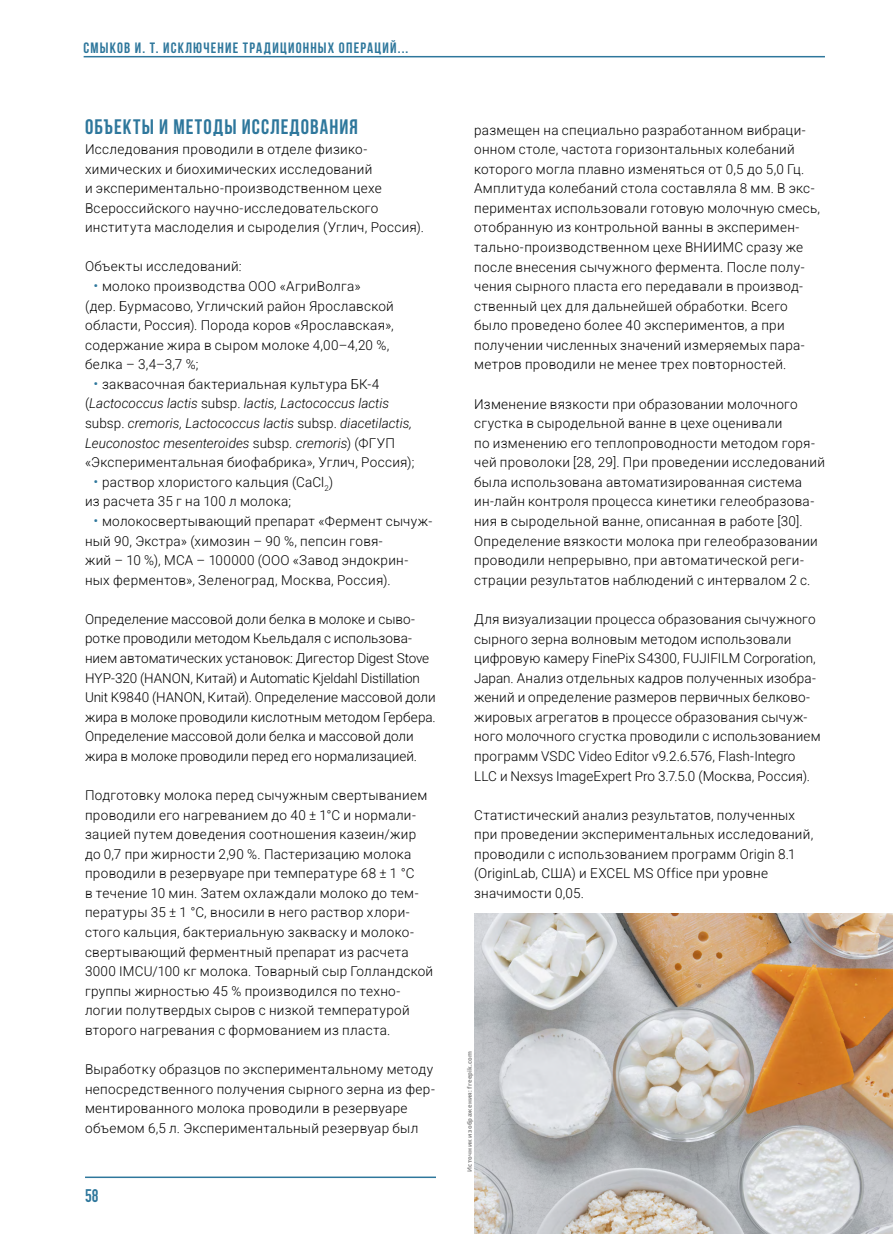
<style>
.page{position:relative;width:893px;height:1234px;background:#fff}
.page>*{position:absolute;margin:0;border:0;box-sizing:border-box;transform-origin:0 0}
.t1{font:700 21px "Bebas Neue";letter-spacing:.05em;color:#2e779c}
.t2{font:700 18px "DIN Condensed";color:#2e779c}
.t3{font:700 15px "Bebas Neue";letter-spacing:.08em;color:#2e779c}
.t4{font:300 13.5px/19.5px "Roboto";letter-spacing:.02em;color:#000}
.t5{font:italic 300 13.5px/19.5px "Roboto";letter-spacing:.005em;color:#000}
.t6{font:700 6px "Open Sans";letter-spacing:.035em;color:#878787}
.s1{font-size:15px;color:#2e779c}
.s2{font-style:normal;font-size:15px;color:#2e779c}
.s3{font-style:normal}
</style>
<div class="page">
<hr style="left:84px;top:56px;width:741px;height:1px;background:#2e779c">
<hr style="left:85px;top:1176px;width:740px;height:1px;background:#2e779c">
<div style="left:436px;top:1141px;width:38px;height:56px;background:#fff"></div>
<img style="left:474px;top:913px;width:419px;height:320px">
<p class="t3" style="left:84px;top:39px;width:326px">смыков И. Т. исключение традиционных операций...</p>
<h1 class="t1" style="left:85px;top:116px;width:274px">Объекты и методы исследования</h1>
<p class="t4" style="left:85px;top:139px;width:341px">Исследования проводили в отделе физико&shy;химических и биохимических исследований<br>и экспериментально-производственном цехе Всероссийского научно-исследовательского института маслоделия и сыроделия (Углич, Россия).</p>
<p class="t4" style="left:85px;top:256px;width:158px">Объекты исследований:</p>
<p class="t4" style="left:85px;top:276px;width:310px;text-indent:9px"><span class="s1">•</span> молоко производства ООО «АгриВолга» (дер. Бурмасово, Угличский район Ярославской области, Россия). Порода коров «Ярославская», содержание жира в сыром молоке 4,00–4,20 %, белка – 3,4–3,7 %;</p>
<p class="t5" style="left:85px;top:374px;width:331px;text-indent:8px"><span class="s2">•</span> <span class="s3">заквасочная бактериальная культура БК-4 (</span>Lactococcus lactis <span class="s3">subsp.</span> lactis, Lactococcus lactis <span class="s3">subsp.</span> сremoris, Lactococcus lactis <span class="s3">subsp.</span> diacetilactis, Leuconostoc mesenteroides <span class="s3">subsp.</span> cremoris<span class="s3">) (ФГУП «Экспериментальная биофабрика», Углич, Россия);</span></p>
<p class="t4" style="left:85px;top:471px;width:250px;text-indent:9px"><span class="s1">•</span> раствор хлористого кальция (CaCl<sub>2</sub>) из расчета 35 г на 100 л молока;</p>
<p class="t4" style="left:85px;top:510px;width:349px;text-indent:9px"><span class="s1">•</span> молокосвертывающий препарат «Фермент сычуж&shy;ный 90, Экстра» (химозин – 90 %, пепсин говя-<br>жий – 10 %), МСА – 100000 (ООО «Завод эндокрин&shy;ных ферментов», Зеленоград, Москва, Россия).</p>
<p class="t4" style="left:85px;top:608px;width:352px">Определение массовой доли белка в молоке и сыво&shy;ротке проводили методом Кьельдаля с использова&shy;нием автоматических установок: Дигестор Digest Stove HYP-320 (HANON, Китай) и Automatic Kjeldahl Distillation Unit K9840 (HANON, Китай). Определение массовой доли жира в молоке проводили кислотным методом Гербера.<br>Определение массовой доли белка и массовой доли жира в молоке проводили перед его нормализацией.</p>
<p class="t4" style="left:85px;top:784px;width:350px">Подготовку молока перед сычужным свертыванием проводили его нагреванием до 40 ± 1°С и нормали&shy;зацией путем доведения соотношения казеин/жир до 0,7 при жирности 2,90 %. Пастеризацию молока проводили в резервуаре при температуре 68 ± 1 °С<br>в течение 10 мин. Затем охлаждали молоко до тем&shy;пературы 35 ± 1 °С, вносили в него раствор хлори&shy;стого кальция, бактериальную закваску и молоко&shy;свертывающий ферментный препарат из расчета 3000 IMCU/100 кг молока. Товарный сыр Голландской группы жирностью 45 % производился по техно&shy;логии полутвердых сыров с низкой температурой второго нагревания с формованием из пласта.</p>
<p class="t4" style="left:85px;top:1058px;width:351px">Выработку образцов по экспериментальному методу непосредственного получения сырного зерна из фер&shy;ментированного молока проводили в резервуаре объемом 6,5 л. Экспериментальный резервуар был</p>
<h2 class="t2" style="left:85px;top:1183px;width:15px">58</h2>
<p class="t4" style="left:474px;top:119px;width:347px">размещен на специально разработанном вибраци&shy;онном столе, частота горизонтальных колебаний которого могла плавно изменяться от 0,5 до 5,0 Гц.<br>Амплитуда колебаний стола составляла 8 мм. В экс&shy;периментах использовали готовую молочную смесь, отобранную из контрольной ванны в эксперимен&shy;тально-производственном цехе ВНИИМС сразу же после внесения сычужного фермента. После полу&shy;чения сырного пласта его передавали в производ&shy;ственный цех для дальнейшей обработки. Всего было проведено более 40 экспериментов, а при получении численных значений измеряемых пара&shy;метров проводили не менее трех повторностей.</p>
<p class="t4" style="left:474px;top:393px;width:352px">Изменение вязкости при образовании молочного сгустка в сыродельной ванне в цехе оценивали<br>по изменению его теплопроводности методом горя&shy;чей проволоки [28, 29]. При проведении исследований была использована автоматизированная система ин-лайн контроля процесса кинетики гелеобразова&shy;ния в сыродельной ванне, описанная в работе [30].<br>Определение вязкости молока при гелеобразовании проводили непрерывно, при автоматической реги&shy;страции результатов наблюдений с интервалом 2 с.</p>
<p class="t4" style="left:474px;top:608px;width:348px">Для визуализации процесса образования сычужного сырного зерна волновым методом использовали цифровую камеру FinePix S4300, FUJIFILM Corporation, Japan. Анализ отдельных кадров полученных изобра&shy;жений и определение размеров первичных белково&shy;жировых агрегатов в процессе образования сычуж&shy;ного молочного сгустка проводили с использованием программ VSDC Video Editor v9.2.6.576, Flash-Integro LLC и Nexsys ImageExpert Pro 3.7.5.0 (Москва, Россия).</p>
<p class="t4" style="left:474px;top:804px;width:341px">Статистический анализ результатов, полученных при проведении экспериментальных исследований, проводили с использованием программ Origin 8.1 (OriginLab, США) и EXCEL MS Office при уровне значимости 0,05.</p>
<p class="t6" style="left:465px;top:1171px;width:122px;rotate:-90deg">Источник изображения: freepik.com</p>
</div>
